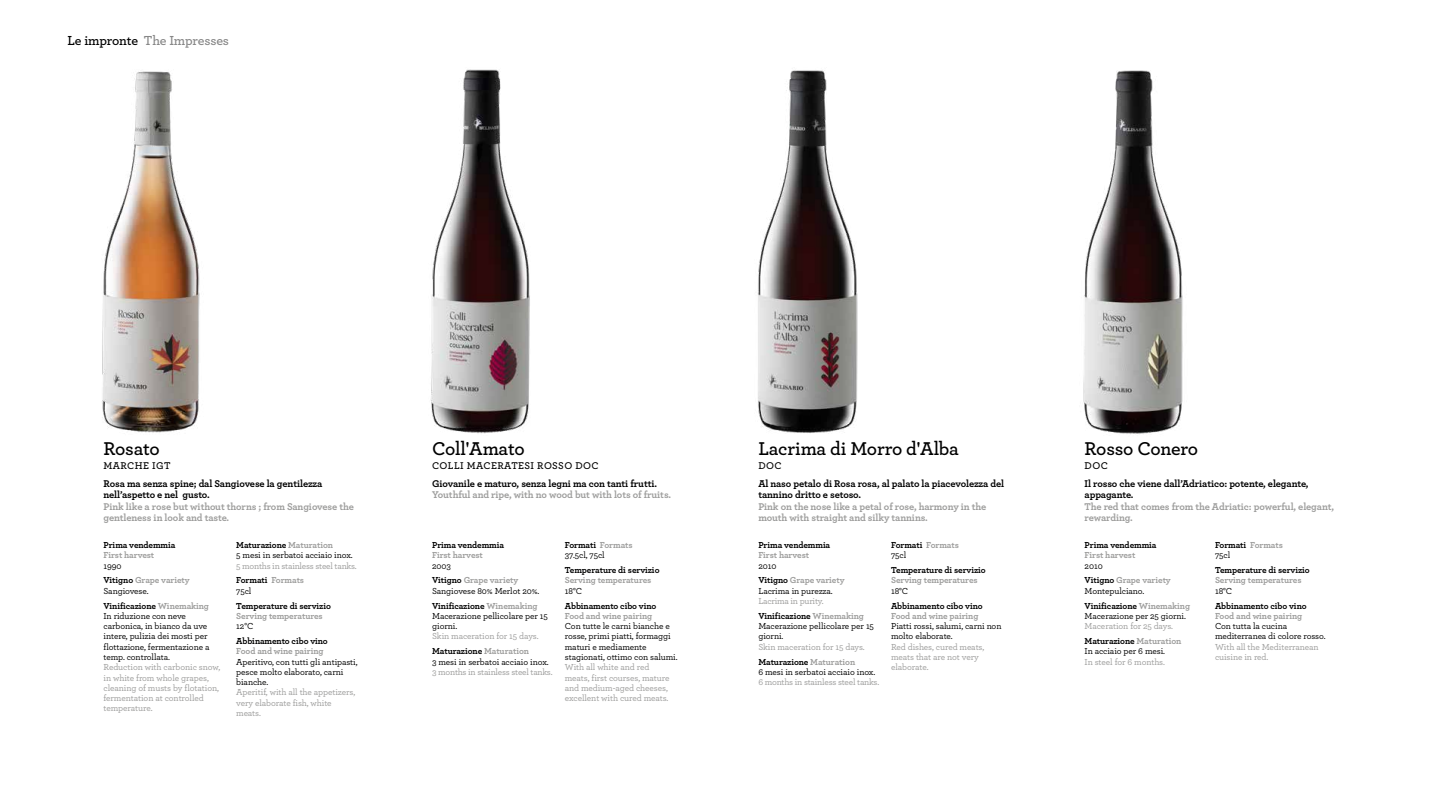
<style>
.page{position:relative;width:1440px;height:810px;background:#fff}
.page>*{position:absolute;margin:0;border:0;box-sizing:border-box;transform-origin:0 0}
.t1{font:600 19.42px "Archer";letter-spacing:-.01em;color:#000}
.t2{font:600 13.73px "Archer";letter-spacing:-.01em;color:#878787}
.t3{font:700 10.27px/11.4px "Archer";letter-spacing:-.01em;color:#9d9d9c}
.t4{font:700 10.27px/11.4px "Archer";letter-spacing:-.01em;color:#000}
.t5{font:600 10.27px "Archer";letter-spacing:.04em;color:#000}
.t6{font:500 9.15px/10.3px "Archer";letter-spacing:-.01em;color:#000}
.t7{font:500 9.15px/10.3px "Archer";letter-spacing:-.015em;color:#9d9d9c}
.t8{font:700 9.15px/14.9px "Archer";letter-spacing:-.01em;color:#9d9d9c}
.t9{font:700 9.15px/10.3px "Archer";letter-spacing:-.01em;color:#000}
.s1{color:#000}
.s2{font-weight:500;color:#000}
.s3{font-weight:500}
.s4{color:#9d9d9c}
.s5{font-weight:700}
.s6{font-weight:700;color:#9d9d9c}
.s7{font-weight:700;color:#000}
</style>
<div class="page">
<img style="left:1083px;top:70px;width:100px;height:364px">
<img style="left:430px;top:69px;width:100px;height:365px">
<img style="left:102px;top:71px;width:98px;height:362px">
<img style="left:757px;top:70px;width:101px;height:363px">
<h2 class="t2" style="left:68px;top:31px;width:163px"><span class="s1">Le impronte</span> The Impresses</h2>
<h1 class="t1" style="left:104px;top:434px;width:58px">Rosato</h1>
<p class="t5" style="left:104px;top:458px;width:68px">MARCHE IGT</p>
<p class="t4" style="left:104px;top:477px;width:220px">Rosa ma senza spine; dal Sangiovese la gentilezza nell’aspetto e nel gusto.</p>
<p class="t3" style="left:104px;top:500px;width:252px">Pink like a rose but without thorns ; from Sangiovese the gentleness in look and taste.</p>
<p class="t9" style="left:104px;top:539px;width:73px">Prima vendemmia</p>
<p class="t8" style="left:104px;top:547px;width:52px">First harvest</p>
<p class="t8" style="left:104px;top:557px;width:88px"><span class="s2">1990<br></span><span class="s1">Vitigno</span> Grape variety</p>
<p class="t9" style="left:104px;top:583px;width:107px;line-height:14.9px"><span class="s3">Sangiovese.<br></span>Vinificazione <span class="s4">Winemaking</span></p>
<p class="t6" style="left:104px;top:610px;width:107px">In riduzione con neve carbonica, in bianco da uve intere, pulizia dei mosti per flottazione, fermentazione a temp. controllata.</p>
<p class="t7" style="left:104px;top:662px;width:118px">Reduction with carbonic snow, in white from whole grapes, cleaning of musts by flotation, fermentation at controlled temperature.</p>
<p class="t6" style="left:236px;top:539px;width:118px"><span class="s5">Maturazione</span> <span class="s6">Maturation<br></span>5 mesi in serbatoi acciaio inox.</p>
<p class="t7" style="left:236px;top:558px;width:122px;line-height:14.9px">5 months in stainless steel tanks.<br><span class="s7">Formati</span> <span class="s5">Formats</span></p>
<p class="t6" style="left:236px;top:585px;width:17px">75cl</p>
<p class="t9" style="left:236px;top:600px;width:96px">Temperature di servizio</p>
<p class="t8" style="left:236px;top:608px;width:88px">Serving temperatures</p>
<p class="t6" style="left:236px;top:620px;width:19px">12°C</p>
<p class="t9" style="left:236px;top:635px;width:93px">Abbinamento cibo vino</p>
<p class="t8" style="left:236px;top:643px;width:89px">Food and wine pairing</p>
<p class="t6" style="left:236px;top:656px;width:123px">Aperitivo, con tutti gli antipasti, pesce molto elaborato, carni bianche.</p>
<p class="t7" style="left:236px;top:687px;width:121px">Aperitif, with all the appetizers, very elaborate fish, white meats.</p>
<h1 class="t1" style="left:432px;top:434px;width:94px">Coll'Amato</h1>
<p class="t5" style="left:432px;top:458px;width:168px">COLLI MACERATESI ROSSO DOC</p>
<p class="t4" style="left:432px;top:477px;width:226px">Giovanile e maturo, senza legni ma con tanti frutti.</p>
<p class="t3" style="left:432px;top:489px;width:241px">Youthful and ripe, with no wood but with lots of fruits.</p>
<p class="t9" style="left:432px;top:539px;width:73px">Prima vendemmia</p>
<p class="t8" style="left:432px;top:547px;width:52px">First harvest</p>
<p class="t8" style="left:432px;top:557px;width:88px"><span class="s2">2003<br></span><span class="s1">Vitigno</span> Grape variety</p>
<p class="t6" style="left:432px;top:583px;width:109px;line-height:14.9px">Sangiovese 80% Merlot 20%.<br><span class="s5">Vinificazione</span> <span class="s6">Winemaking</span></p>
<p class="t6" style="left:432px;top:610px;width:117px">Macerazione pellicolare per 15 giorni.</p>
<p class="t7" style="left:432px;top:628px;width:108px;line-height:14.9px">Skin maceration for 15 days.<br><span class="s7">Maturazione</span> <span class="s5">Maturation</span></p>
<p class="t6" style="left:432px;top:656px;width:118px">3 mesi in serbatoi acciaio inox.</p>
<p class="t7" style="left:432px;top:666px;width:122px">3 months in stainless steel tanks.</p>
<p class="t6" style="left:565px;top:539px;width:69px"><span class="s5">Formati</span> <span class="s6">Formats<br></span>37.5cl, 75cl</p>
<p class="t9" style="left:565px;top:564px;width:96px">Temperature di servizio</p>
<p class="t8" style="left:565px;top:572px;width:88px">Serving temperatures</p>
<p class="t6" style="left:565px;top:585px;width:19px">18°C</p>
<p class="t9" style="left:565px;top:600px;width:93px">Abbinamento cibo vino</p>
<p class="t8" style="left:565px;top:608px;width:89px">Food and wine pairing</p>
<p class="t6" style="left:565px;top:620px;width:114px">Con tutte le carni bianche e rosse, primi piatti, formaggi maturi e mediamente stagionati, ottimo con salumi.</p>
<p class="t7" style="left:565px;top:662px;width:106px">With all white and red meats, first courses, mature and medium-aged cheeses, excellent with cured meats.</p>
<h1 class="t1" style="left:758px;top:434px;width:202px">Lacrima di Morro d'Alba</h1>
<p class="t5" style="left:758px;top:458px;width:25px">DOC</p>
<p class="t4" style="left:758px;top:477px;width:247px">Al naso petalo di Rosa rosa, al palato la piacevolezza del tannino dritto e setoso.</p>
<p class="t3" style="left:758px;top:500px;width:229px">Pink on the nose like a petal of rose, harmony in the mouth with straight and silky tannins.</p>
<p class="t9" style="left:758px;top:539px;width:73px">Prima vendemmia</p>
<p class="t8" style="left:758px;top:547px;width:52px">First harvest</p>
<p class="t8" style="left:758px;top:557px;width:88px"><span class="s2">2010<br></span><span class="s1">Vitigno</span> Grape variety</p>
<p class="t6" style="left:758px;top:585px;width:76px">Lacrima in purezza.</p>
<p class="t7" style="left:758px;top:593px;width:107px;line-height:14.9px">Lacrima in purity.<br><span class="s7">Vinificazione</span> <span class="s5">Winemaking</span></p>
<p class="t6" style="left:758px;top:620px;width:117px">Macerazione pellicolare per 15 giorni.</p>
<p class="t7" style="left:758px;top:639px;width:108px;line-height:14.9px">Skin maceration for 15 days.<br><span class="s7">Maturazione</span> <span class="s5">Maturation</span></p>
<p class="t6" style="left:758px;top:666px;width:118px">6 mesi in serbatoi acciaio inox.</p>
<p class="t7" style="left:758px;top:676px;width:122px">6 months in stainless steel tanks.</p>
<p class="t9" style="left:891px;top:539px;width:69px">Formati <span class="s4">Formats<br></span><span class="s3">75cl</span></p>
<p class="t9" style="left:891px;top:564px;width:96px">Temperature di servizio</p>
<p class="t8" style="left:891px;top:572px;width:88px">Serving temperatures</p>
<p class="t6" style="left:891px;top:585px;width:19px">18°C</p>
<p class="t9" style="left:891px;top:600px;width:93px">Abbinamento cibo vino</p>
<p class="t8" style="left:891px;top:608px;width:89px">Food and wine pairing</p>
<p class="t6" style="left:891px;top:620px;width:112px">Piatti rossi, salumi, carni non molto elaborate.</p>
<p class="t7" style="left:891px;top:641px;width:95px">Red dishes, cured meats, meats that are not very elaborate.</p>
<h1 class="t1" style="left:1085px;top:434px;width:115px">Rosso Conero</h1>
<p class="t5" style="left:1085px;top:458px;width:25px">DOC</p>
<p class="t4" style="left:1085px;top:477px;width:225px">Il rosso che viene dall’Adriatico: potente, elegante, appagante.</p>
<p class="t3" style="left:1085px;top:500px;width:251px">The red that comes from the Adriatic: powerful, elegant, rewarding.</p>
<p class="t9" style="left:1085px;top:539px;width:73px">Prima vendemmia</p>
<p class="t8" style="left:1085px;top:547px;width:52px">First harvest</p>
<p class="t8" style="left:1085px;top:557px;width:88px"><span class="s2">2010<br></span><span class="s1">Vitigno</span> Grape variety</p>
<p class="t6" style="left:1085px;top:583px;width:107px;line-height:14.9px">Montepulciano.<br><span class="s5">Vinificazione</span> <span class="s6">Winemaking</span></p>
<p class="t6" style="left:1085px;top:610px;width:103px">Macerazione per 25 giorni.</p>
<p class="t7" style="left:1085px;top:618px;width:98px;line-height:14.9px">Maceration for 25 days.<br><span class="s7">Maturazione</span> <span class="s5">Maturation</span></p>
<p class="t6" style="left:1085px;top:646px;width:82px">In acciaio per 6 mesi.</p>
<p class="t7" style="left:1085px;top:656px;width:82px">In steel for 6 months.</p>
<p class="t9" style="left:1215px;top:539px;width:69px">Formati <span class="s4">Formats<br></span><span class="s3">75cl</span></p>
<p class="t9" style="left:1215px;top:564px;width:96px">Temperature di servizio</p>
<p class="t8" style="left:1215px;top:572px;width:88px">Serving temperatures</p>
<p class="t6" style="left:1215px;top:585px;width:19px">18°C</p>
<p class="t9" style="left:1215px;top:600px;width:93px">Abbinamento cibo vino</p>
<p class="t8" style="left:1215px;top:608px;width:89px">Food and wine pairing</p>
<p class="t6" style="left:1215px;top:620px;width:112px">Con tutta la cucina mediterranea di colore rosso.</p>
<p class="t7" style="left:1215px;top:641px;width:105px">With all the Mediterranean cuisine in red.</p>
</div>
